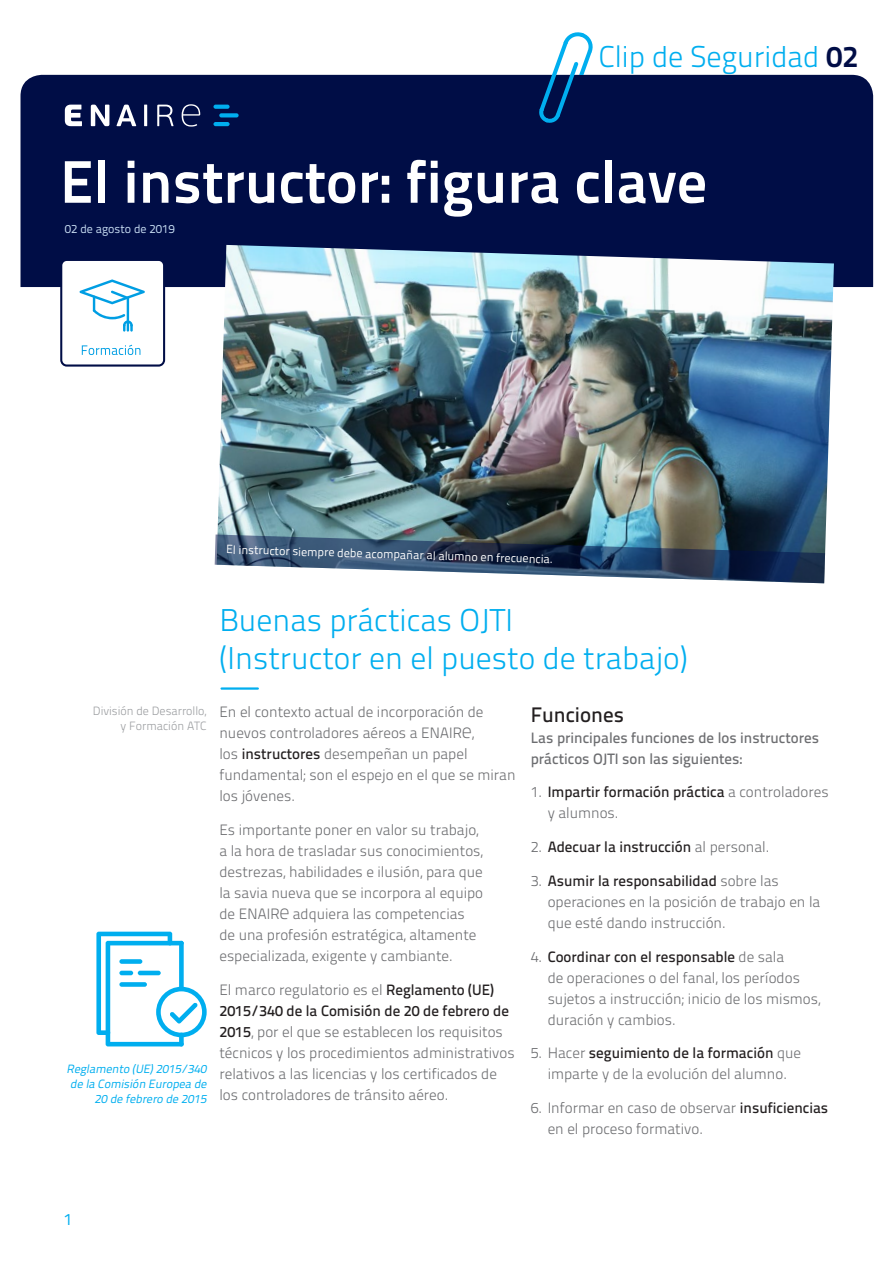
<style>
.page{position:relative;width:893px;height:1263px;background:#fff}
.page>*{position:absolute;margin:0;border:0;box-sizing:border-box;transform-origin:0 0}
.Texto_Normal{font:700 60px "ENAIRE Titillium";color:#fff}
.t1{font:300 31.5px/37.5px "ENAIRE Titillium";color:#00aeef}
.Texto_Normal-2{font:300 30px "ENAIRE Titillium";color:#00aeef}
.Ladillo{font:600 21px "ENAIRE Titillium";color:#231f20}
.t2{font:16.5px "ENAIRE Titillium";color:#00aeef}
.Texto_Normal-3{font:300 15px/21px "ENAIRE Titillium";color:#6c6d70}
.Texto_Normal-4{font:600 15px/21px "ENAIRE Titillium";color:#6c6d70}
.t3{font:600 15px "ENAIRE Titillium";color:#231f20}
.Texto_auxiliar_en_ci{font:italic 12px/15px "ENAIRE Titillium";color:#00aeef;text-align:right}
.Texto_auxiliar{font:12px "ENAIRE Titillium";color:#fff}
.Texto_auxiliar-2{font:300 12px/15px "ENAIRE Titillium";color:#9b9da0;text-align:right}
.t4{font:12px "ENAIRE Titillium";color:#c6dbf1}
.s1{font-weight:700;color:#000d46}
.s2{font-weight:600;color:#231f20}
.s3{font-weight:300;color:#6c6d70}
</style>
<div class="page">
<div style="left:21px;top:75px;width:852px;height:212px;background:#000d46"></div>
<hr style="left:213px;top:122px;width:17px;height:4px;background:#00aeef;border-radius:2px">
<svg style="left:157px;top:105px;width:17px;height:21px"></svg>
<svg style="left:144px;top:105px;width:3px;height:21px"></svg>
<svg style="left:117px;top:105px;width:19px;height:21px"></svg>
<svg style="left:91px;top:105px;width:18px;height:21px"></svg>
<svg style="left:65px;top:105px;width:17px;height:21px"></svg>
<svg style="left:182px;top:104px;width:18px;height:23px"></svg>
<svg style="left:219px;top:113px;width:20px;height:4px"></svg>
<svg style="left:213px;top:105px;width:17px;height:4px"></svg>
<img style="left:217px;top:245px;width:617px;height:310px">
<hr style="left:222px;top:687px;width:36px;height:3px;background:#00aeef">
<svg style="left:538px;top:32px;width:56px;height:92px"></svg>
<svg style="left:60px;top:259px;width:105px;height:108px"></svg>
<svg style="left:96px;top:932px;width:111px;height:114px"></svg>
<div style="left:119px;top:959px;width:23px;height:5px;background:#00aeef;border-radius:2px"></div>
<hr style="left:119px;top:971px;width:14px;height:4px;background:#00aeef;border-radius:2px">
<div style="left:119px;top:982px;width:28px;height:5px;background:#00aeef;border-radius:2px"></div>
<hr style="left:138px;top:971px;width:23px;height:4px;background:#00aeef;border-radius:2px">
<img style="left:215px;top:534px;width:610px;height:49px">
<p class="Texto_Normal-2" style="left:599px;top:34px;width:261px">Clip de Seguridad <span class="s1">02</span></p>
<p class="Texto_Normal" style="left:60px;top:135px;width:648px">El instructor: figura clave</p>
<p class="t4" style="left:65px;top:220px;width:112px">02 de agosto de 2019</p>
<p class="Texto_auxiliar" style="left:227px;top:540px;width:328px;rotate:2deg">El instructor siempre debe acompañar al alumno en frecuencia.</p>
<p class="Texto_auxiliar-2" style="left:93px;top:703px;width:115px">División de Desarrollo, y Formación ATC</p>
<p class="Texto_auxiliar_en_ci" style="left:67px;top:1060px;width:145px">Reglamento (UE)2015/340 de la Comisión Europea de<br>20 de febrero de 2015</p>
<p class="t1" style="left:219px;top:600px;width:470px">Buenas prácticas OJTI<br>(Instructor en el puesto de trabajo)</p>
<p class="Texto_Normal-3" style="left:219px;top:701px;width:298px">En el contexto actual de incorporación de nuevos controladores aéreos a ENAIRE,<br>los <span class="s2">instructores</span> desempeñan un papel fundamental; son el espejo en el que se miran los jóvenes.</p>
<p class="Texto_Normal-3" style="left:219px;top:818px;width:265px">Es importante poner en valor su trabajo, a la hora de trasladar sus conocimientos, destrezas, habilidades e ilusión, para que la savia nueva que se incorpora al equipo de ENAIRE adquiera las competencias de una profesión estratégica, altamente especializada, exigente y cambiante.</p>
<p class="Texto_Normal-3" style="left:219px;top:978px;width:297px">El marco regulatorio es el <span class="s2">Reglamento (UE)<br>2015/340 de la Comisión de 20 de febrero de 2015</span>, por el que se establecen los requisitos técnicos y los procedimientos administrativos relativos a las licencias y los certificados de los controladores de tránsito aéreo.</p>
<p class="Ladillo" style="left:531px;top:698px;width:95px">Funciones</p>
<p class="Texto_Normal-4" style="left:531px;top:726px;width:290px">Las principales funciones de los instructores prácticos OJTI son las siguientes:</p>
<p class="Texto_Normal-3" style="left:548px;top:781px;width:283px;text-indent:-17px">1. <span class="s2">Impartir formación práctica</span> a controladores y alumnos.</p>
<p class="t3" style="left:531px;top:835px;width:240px"><span class="s3">2.</span> Adecuar la instrucción <span class="s3">al personal.</span></p>
<p class="Texto_Normal-3" style="left:548px;top:869px;width:274px;text-indent:-17px">3. <span class="s2">Asumir la responsabilidad</span> sobre las operaciones en la posición de trabajo en la que esté dando instrucción.</p>
<p class="Texto_Normal-3" style="left:548px;top:945px;width:274px;text-indent:-17px">4. <span class="s2">Coordinar con el responsable</span> de sala<br>de operaciones o del fanal, los períodos sujetos a instrucción; inicio de los mismos, duración y cambios.</p>
<p class="Texto_Normal-3" style="left:531px;top:1042px;width:272px;text-align:center">5. Hacer <span class="s2">seguimiento de la formación</span> que imparte y de la evolución del alumno.</p>
<p class="Texto_Normal-3" style="left:548px;top:1097px;width:282px;text-indent:-17px">6. Informar en caso de observar <span class="s2">insuficiencias </span>en el proceso formativo.</p>
<p class="t2" style="left:64px;top:1207px;width:10px">1</p>
</div>
